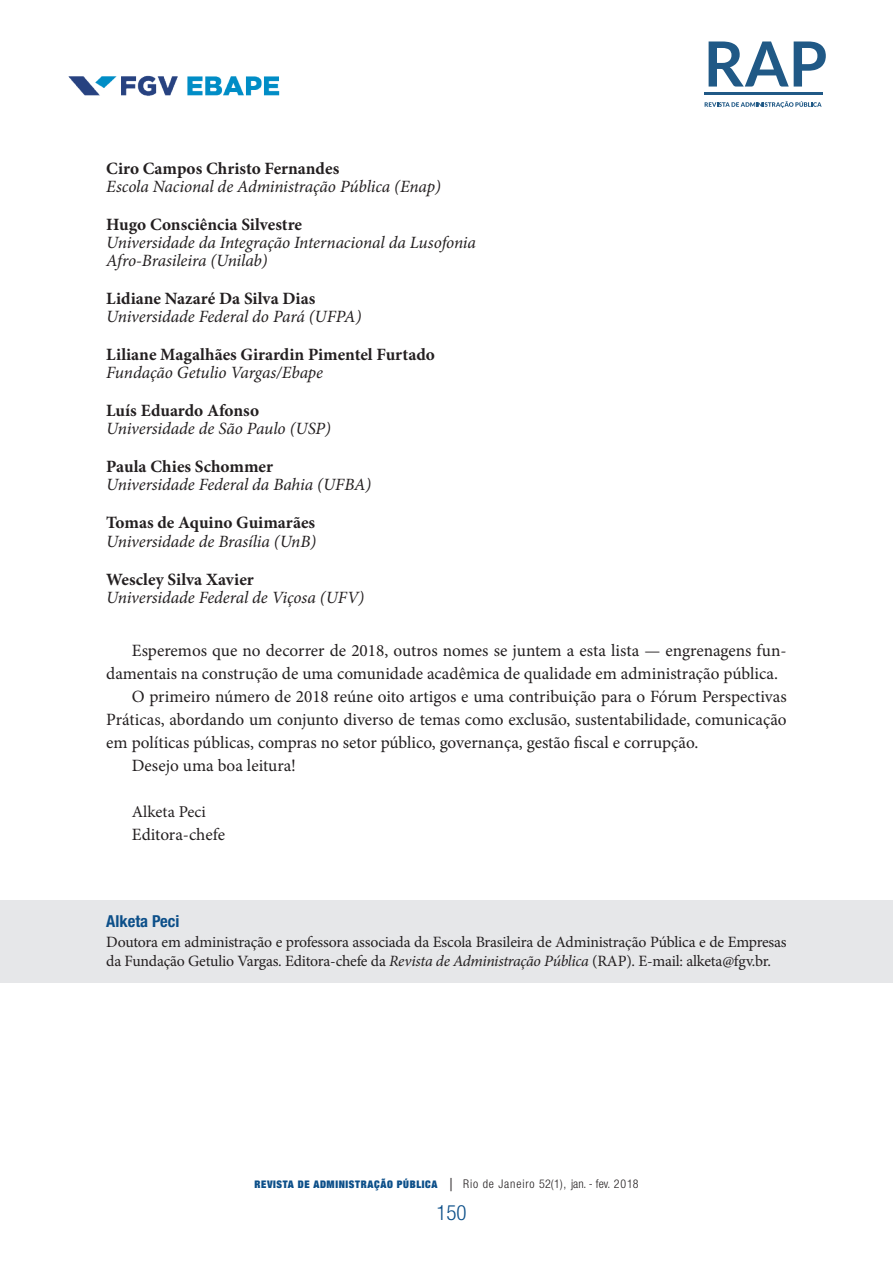
<style>
.page{position:relative;width:893px;height:1263px;background:#fff}
.page>*{position:absolute;margin:0;border:0;box-sizing:border-box;transform-origin:0 0}
.t1{font:300 condensed 21px "Helvetica Neue LT Std";color:#0c4f89}
.texto_3{font:17.25px/23.1px "Minion Pro";color:#231f20}
.t2{font:italic 17.25px/18px "Minion Pro";letter-spacing:-.005em;color:#231f20}
.t3{font:700 17.25px "Minion Pro";color:#231f20}
.texto_3-2{font:16.5px "Minion Pro";color:#231f20}
.autores_final_1{font:700 condensed 16.5px "Helvetica Neue LT Std";color:#0c4f89}
.autores_final_1-2{font:15.75px/19.5px "Minion Pro";letter-spacing:-.015em;color:#231f20}
.t4{font:300 condensed 12px "Helvetica Neue LT Std";letter-spacing:.07em;color:#231f20}
.s1{font-style:italic}
.s2{font-family:"Helvetica Neue";font-weight:900;font-stretch:expanded;font-size:10.5px;color:#0c4f89}
.s3{font-size:18px}
</style>
<div class="page">
<img style="left:68px;top:75px;width:212px;height:21px">
<svg style="left:705px;top:101px;width:117px;height:7px"></svg>
<hr style="left:704px;top:93px;width:119px;height:2px;background:#205986">
<svg style="left:709px;top:41px;width:117px;height:46px"></svg>
<div style="left:0;top:900px;width:893px;height:82px;background:#e6e7e9"></div>
<p class="t3" style="left:106px;top:156px;width:234px">Ciro Campos Christo Fernandes</p>
<p class="t2" style="left:106px;top:178px;width:336px">Escola Nacional de Administração Pública (Enap)</p>
<p class="t3" style="left:106px;top:213px;width:197px">Hugo Consciência Silvestre</p>
<p class="t2" style="left:106px;top:234px;width:371px">Universidade da Integração Internacional da Lusofonia<br>Afro-Brasileira (Unilab)</p>
<p class="t3" style="left:106px;top:287px;width:211px">Lidiane Nazaré Da Silva Dias</p>
<p class="t2" style="left:106px;top:308px;width:257px">Universidade Federal do Pará (UFPA)</p>
<p class="t3" style="left:106px;top:343px;width:330px">Liliane Magalhães Girardin Pimentel Furtado</p>
<p class="t2" style="left:106px;top:364px;width:218px">Fundação Getulio Vargas/Ebape</p>
<p class="t3" style="left:106px;top:399px;width:154px">Luís Eduardo Afonso</p>
<p class="t2" style="left:106px;top:420px;width:226px">Universidade de São Paulo (USP)</p>
<p class="t3" style="left:106px;top:455px;width:168px">Paula Chies Schommer</p>
<p class="t2" style="left:106px;top:476px;width:266px">Universidade Federal da Bahia (UFBA)</p>
<p class="t3" style="left:106px;top:511px;width:210px">Tomas de Aquino Guimarães</p>
<p class="t2" style="left:106px;top:532px;width:211px">Universidade de Brasília (UnB)</p>
<p class="t3" style="left:106px;top:567px;width:149px">Wescley Silva Xavier</p>
<p class="t2" style="left:106px;top:588px;width:260px">Universidade Federal de Viçosa (UFV)</p>
<p class="texto_3" style="left:106px;top:638px;width:682px;text-indent:26px">Esperemos que no decorrer de 2018, outros nomes se juntem a esta lista — engrenagens fun&shy;damentais na construção de uma comunidade acadêmica de qualidade em administração pública.</p>
<p class="texto_3" style="left:106px;top:685px;width:682px;text-align:justify;text-indent:26px">O primeiro número de 2018 reúne oito artigos e uma contribuição para o Fórum Perspectivas Práticas, abordando um conjunto diverso de temas como exclusão, sustentabilidade, comunicação em políticas públicas, compras no setor público, governança, gestão fiscal e corrupção.</p>
<p class="texto_3" style="left:132px;top:754px;width:166px">Desejo uma boa leitura!</p>
<p class="texto_3-2" style="left:132px;top:801px;width:76px">Alketa Peci</p>
<p class="texto_3" style="left:132px;top:823px;width:95px">Editora-chefe</p>
<p class="autores_final_1" style="left:106px;top:911px;width:75px">Alketa Peci</p>
<p class="autores_final_1-2" style="left:106px;top:932px;width:682px">Doutora em administração e professora associada da Escola Brasileira de Administração Pública e de Empresas da Fundação Getulio Vargas. Editora-chefe da <span class="s1">Revista de Administração Pública</span> (RAP). E-mail: alketa@fgv.br.</p>
<p class="t4" style="left:254px;top:1176px;width:386px"><span class="s2">REVISTA DE ADMINISTRAÇÃO PÚBLICA</span> <span class="s3">|</span> Rio de Janeiro 52(1), jan. - fev. 2018</p>
<p class="t1" style="left:436px;top:1200px;width:32px">150</p>
</div>
